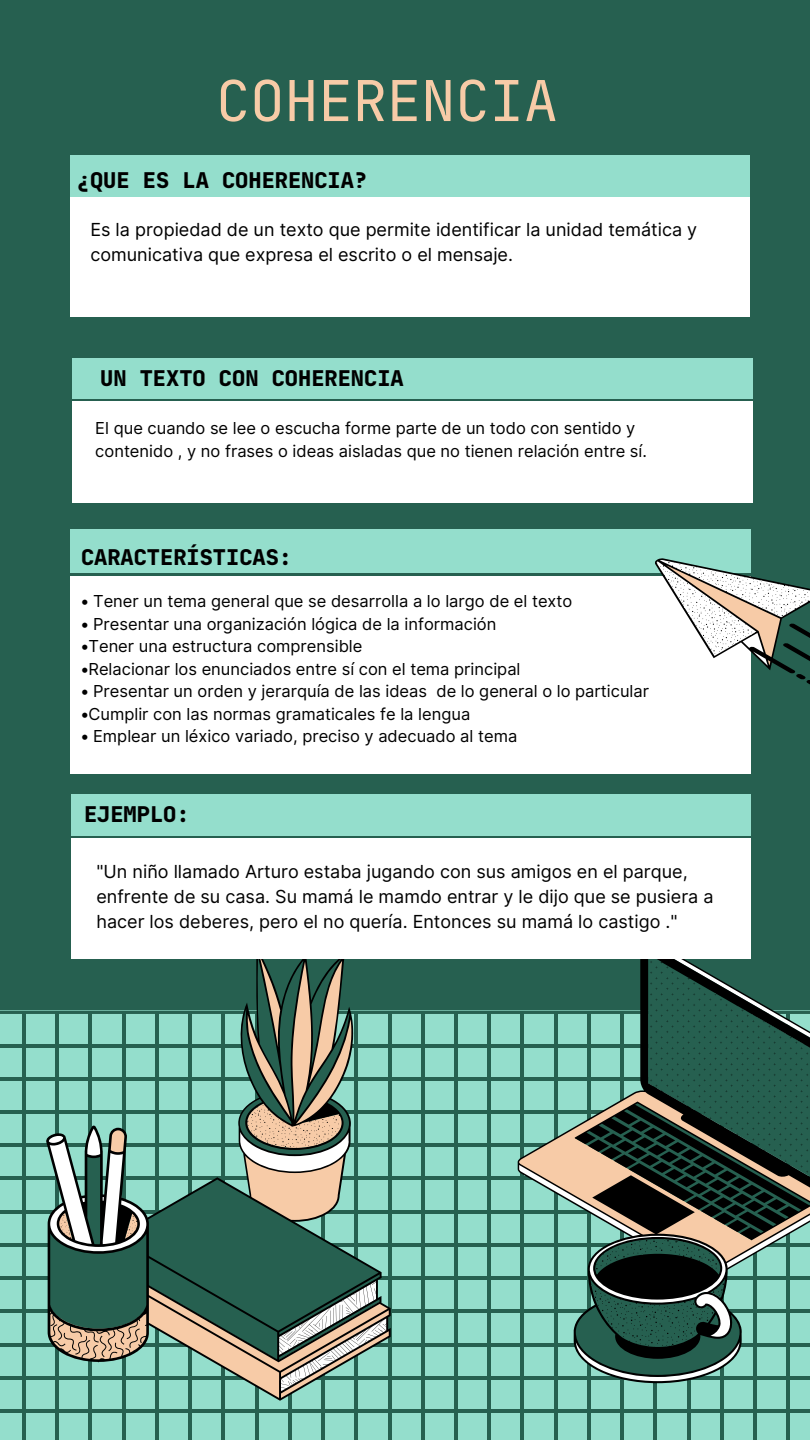
<style>
.page{position:relative;width:810px;height:1440px;background:#266050}
.page>*{position:absolute;margin:0;border:0;box-sizing:border-box;transform-origin:0 0}
.t1{font:57px "Jet Brains Mono";color:#f7cba7}
.t2{font:800 expanded 22px "Jet Brains Mono";color:#000}
.t3{font:18px/24.8px "Inter";color:#000}
.t4{font:16.5px/22.5px "Inter";color:#000}
</style>
<div class="page">
<div style="left:70px;top:196px;width:680px;height:121px;background:#fff"></div>
<div style="left:70px;top:155px;width:680px;height:41px;background:#94decc"></div>
<svg style="left:0;top:1014px;width:810px;height:426px;fill:#94decc"></svg>
<div style="left:70px;top:529px;width:680px;height:44px;background:#94decc"></div>
<div style="left:70px;top:576px;width:681px;height:198px;background:#fff"></div>
<svg style="left:44px;top:959px;width:346px;height:441px"></svg>
<svg style="left:518px;top:959px;width:292px;height:319px"></svg>
<svg style="left:574px;top:1233px;width:168px;height:150px"></svg>
<div style="left:72px;top:401px;width:681px;height:101px;background:#fff"></div>
<div style="left:72px;top:358px;width:681px;height:41px;background:#94decc"></div>
<svg style="left:655px;top:558px;width:155px;height:127px"></svg>
<div style="left:71px;top:794px;width:680px;height:42px;background:#94decc"></div>
<div style="left:71px;top:838px;width:680px;height:121px;background:#fff"></div>
<p class="t1" style="left:216px;top:65px;width:343px">COHERENCIA</p>
<p class="t2" style="left:77px;top:166px;width:292px">¿QUE ES LA COHERENCIA?</p>
<p class="t3" style="left:90px;top:218px;width:608px">Es la propiedad de un texto que permite identificar la unidad temática y comunicativa que expresa el escrito o el mensaje.</p>
<p class="t2" style="left:100px;top:364px;width:305px">UN TEXTO CON COHERENCIA</p>
<p class="t4" style="left:95px;top:417px;width:553px">El que cuando se lee o escucha forme parte de un todo con sentido y contenido , y no frases o ideas aisladas que no tienen relación entre sí.</p>
<p class="t2" style="left:81px;top:544px;width:213px">CARACTERÍSTICAS:</p>
<h1 class="t4" style="left:81px;top:590px;width:493px">• Tener un tema general que se desarrolla a lo largo de el texto</h1>
<h2 class="t4" style="left:81px;top:613px;width:417px">• Presentar una organización lógica de la información</h2>
<p class="t4" style="left:81px;top:635px;width:283px">•Tener una estructura comprensible</p>
<h2 class="t4" style="left:81px;top:658px;width:441px">•Relacionar los enunciados entre sí con el tema principal</h2>
<p class="t4" style="left:81px;top:680px;width:570px">• Presentar un orden y jerarquía de las ideas de lo general o lo particular</p>
<h2 class="t4" style="left:81px;top:703px;width:391px">•Cumplir con las normas gramaticales fe la lengua</h2>
<p class="t4" style="left:81px;top:725px;width:438px">• Emplear un léxico variado, preciso y adecuado al tema</p>
<p class="t2" style="left:84px;top:800px;width:107px">EJEMPLO:</p>
<h2 class="t3" style="left:96px;top:859px;width:619px">"Un niño llamado Arturo estaba jugando con sus amigos en el parque, enfrente de su casa. Su mamá le mamdo entrar y le dijo que se pusiera a hacer los deberes, pero el no quería. Entonces su mamá lo castigo ."</h2>
</div>
